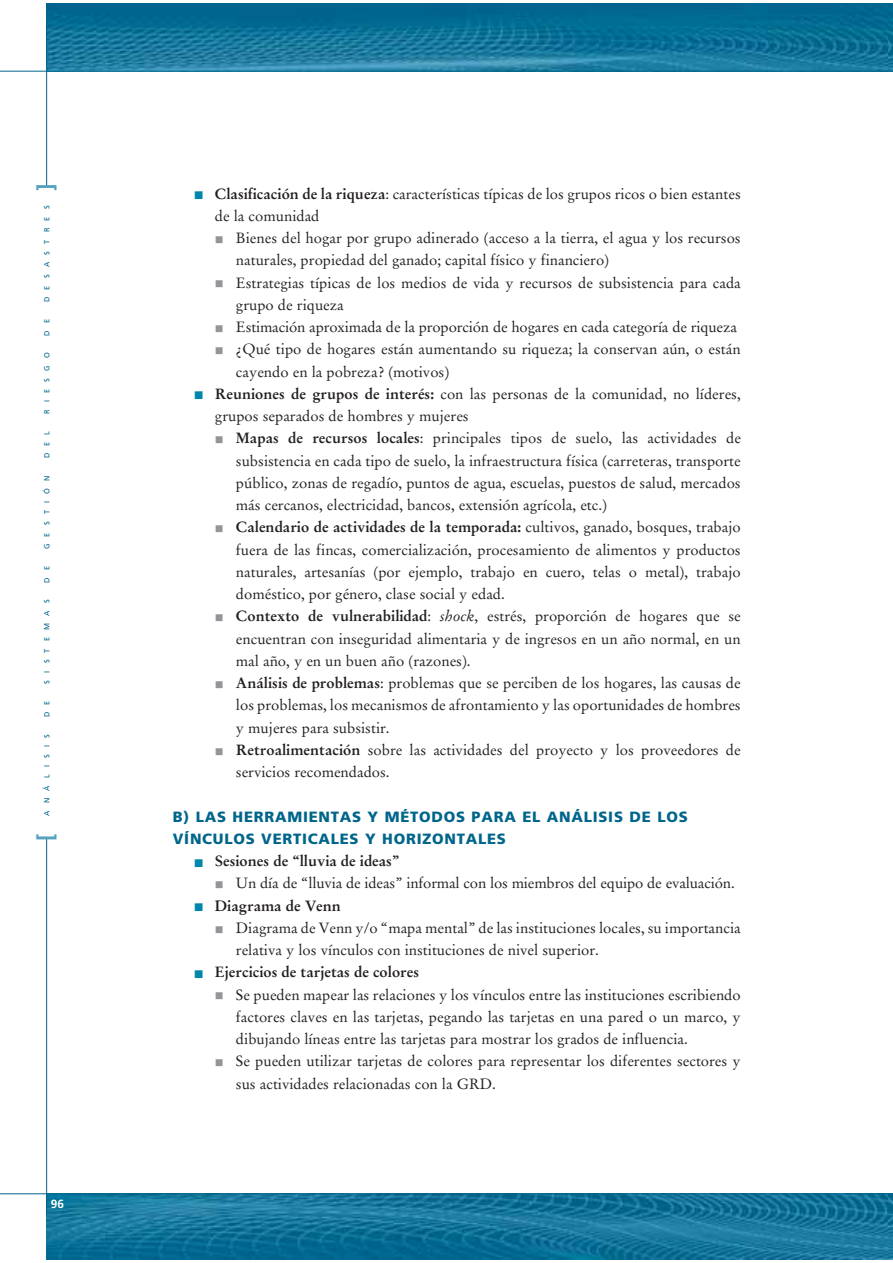
<style>
.page{position:relative;width:893px;height:1263px;background:#fff}
.page>*{position:absolute;margin:0;border:0;box-sizing:border-box;transform-origin:0 0}
.t1{font:700 22.5px "Frutiger LT Std";color:#55a2c1}
.t2{font:14.85px/22.2px "Stempel Garamond";color:#231f20}
.t3{font:900 14.85px/22.2px "Frutiger LT Std";letter-spacing:.05em;color:#00658b}
.t4{font:700 14.85px "Stempel Garamond";color:#231f20}
.t5{font:700 11.85px "Frutiger LT Std";color:#fff}
.t6{font:7.35px "Frutiger LT Std";letter-spacing:.975em;color:#00658b}
.s1{color:#0086aa}
.s2{font-weight:700}
.s3{color:#939598}
.s4{font-style:italic}
</style>
<div class="page">
<img style="left:47px;top:4px;width:841px;height:67px">
<img style="left:47px;top:1194px;width:841px;height:65px">
<hr style="left:0;top:1193px;width:888px;height:1px;background:#00658b">
<hr style="left:0;top:71px;width:888px;height:1px;background:#00658b">
<hr style="left:46px;top:4px;width:1px;height:182px;background:#00658b">
<hr style="left:46px;top:838px;width:1px;height:377px;background:#00658b">
<svg style="left:888px;top:4px;width:4px;height:67px"></svg>
<svg style="left:888px;top:1194px;width:4px;height:65px"></svg>
<h1 class="t1" style="left:36px;top:191px;width:9px;rotate:-90deg">]</h1>
<p class="t6" style="left:44px;top:302px;width:98px;rotate:-90deg">DESASTRES</p>
<p class="t6" style="left:44px;top:336px;width:18px;rotate:-90deg">D E</p>
<p class="t6" style="left:44px;top:414px;width:63px;rotate:-90deg">RIESGO</p>
<p class="t6" style="left:44px;top:458px;width:29px;rotate:-90deg">DEL</p>
<p class="t6" style="left:44px;top:549px;width:75px;rotate:-90deg">GESTIÓN</p>
<p class="t6" style="left:44px;top:583px;width:18px;rotate:-90deg">D E</p>
<p class="t6" style="left:44px;top:684px;width:86px;rotate:-90deg">SISTEMAS</p>
<p class="t6" style="left:44px;top:717px;width:18px;rotate:-90deg">D E</p>
<p class="t6" style="left:44px;top:816px;width:83px;rotate:-90deg">ANÁLISIS</p>
<h1 class="t1" style="left:36px;top:841px;width:9px;rotate:-90deg">[</h1>
<p class="t5" style="left:51px;top:1198px;width:15px">96</p>
<p class="t2" style="left:215px;top:184px;width:527px;text-indent:-21px"><span class="s1">■</span> <span class="s2">Clasificación de la riqueza</span>: características típicas de los grupos ricos o bien estantes de la comunidad</p>
<p class="t2" style="left:236px;top:228px;width:506px;text-indent:-21px"><span class="s3">■</span> Bienes del hogar por grupo adinerado (acceso a la tierra, el agua y los recursos naturales, propiedad del ganado; capital físico y financiero)</p>
<p class="t2" style="left:236px;top:273px;width:506px;text-indent:-21px"><span class="s3">■</span> Estrategias típicas de los medios de vida y recursos de subsistencia para cada grupo de riqueza</p>
<p class="t2" style="left:215px;top:317px;width:523px"><span class="s3">■</span> Estimación aproximada de la proporción de hogares en cada categoría de riqueza</p>
<p class="t2" style="left:236px;top:339px;width:506px;text-indent:-21px"><span class="s3">■</span> ¿Qué tipo de hogares están aumentando su riqueza; la conservan aún, o están cayendo en la pobreza? (motivos)</p>
<p class="t2" style="left:215px;top:384px;width:527px;text-indent:-21px"><span class="s1">■</span> <span class="s2">Reuniones de grupos de interés:</span> con las personas de la comunidad, no líderes, grupos separados de hombres y mujeres</p>
<p class="t2" style="left:236px;top:428px;width:506px;text-align:justify;text-indent:-21px"><span class="s3">■</span> <span class="s2">Mapas de recursos locales</span>: principales tipos de suelo, las actividades de subsistencia en cada tipo de suelo, la infraestructura física (carreteras, transporte público, zonas de regadío, puntos de agua, escuelas, puestos de salud, mercados más cercanos, electricidad, bancos, extensión agrícola, etc.)</p>
<p class="t2" style="left:236px;top:517px;width:506px;text-align:justify;text-indent:-21px"><span class="s3">■</span> <span class="s2">Calendario de actividades de la temporada:</span> cultivos, ganado, bosques, trabajo fuera de las fincas, comercialización, procesamiento de alimentos y productos naturales, artesanías (por ejemplo, trabajo en cuero, telas o metal), trabajo doméstico, por género, clase social y edad.</p>
<p class="t2" style="left:236px;top:606px;width:506px;text-align:justify;text-indent:-21px"><span class="s3">■</span> <span class="s2">Contexto de vulnerabilidad</span>: <span class="s4">shock</span>, estrés, proporción de hogares que se encuentran con inseguridad alimentaria y de ingresos en un año normal, en un mal año, y en un buen año (razones).</p>
<p class="t2" style="left:236px;top:673px;width:506px;text-align:justify;text-indent:-21px"><span class="s3">■</span> <span class="s2">Análisis de problemas</span>: problemas que se perciben de los hogares, las causas de los problemas, los mecanismos de afrontamiento y las oportunidades de hombres y mujeres para subsistir.</p>
<p class="t2" style="left:236px;top:740px;width:506px;text-indent:-21px"><span class="s3">■</span> <span class="s2">Retroalimentación</span> sobre las actividades del proyecto y los proveedores de servicios recomendados.</p>
<p class="t3" style="left:173px;top:806px;width:516px">B) LAS HERRAMIENTAS Y MÉTODOS PARA EL ANÁLISIS DE LOS<br>VÍNCULOS VERTICALES Y HORIZONTALES</p>
<p class="t4" style="left:194px;top:854px;width:207px"><span class="s1">■</span> Sesiones de “lluvia de ideas”</p>
<p class="t2" style="left:215px;top:873px;width:521px"><span class="s3">■</span> Un día de “lluvia de ideas” informal con los miembros del equipo de evaluación.</p>
<p class="t4" style="left:194px;top:899px;width:149px"><span class="s1">■</span> Diagrama de Venn</p>
<p class="t2" style="left:236px;top:918px;width:506px;text-indent:-21px"><span class="s3">■</span> Diagrama de Venn y/o “mapa mental” de las instituciones locales, su importancia relativa y los vínculos con instituciones de nivel superior.</p>
<p class="t4" style="left:194px;top:966px;width:227px"><span class="s1">■</span> Ejercicios de tarjetas de colores</p>
<p class="t2" style="left:236px;top:985px;width:506px;text-align:justify;text-indent:-21px"><span class="s3">■</span> Se pueden mapear las relaciones y los vínculos entre las instituciones escribiendo factores claves en las tarjetas, pegando las tarjetas en una pared o un marco, y dibujando líneas entre las tarjetas para mostrar los grados de influencia.</p>
<p class="t2" style="left:236px;top:1051px;width:506px;text-indent:-21px"><span class="s3">■</span> Se pueden utilizar tarjetas de colores para representar los diferentes sectores y sus actividades relacionadas con la GRD.</p>
</div>
